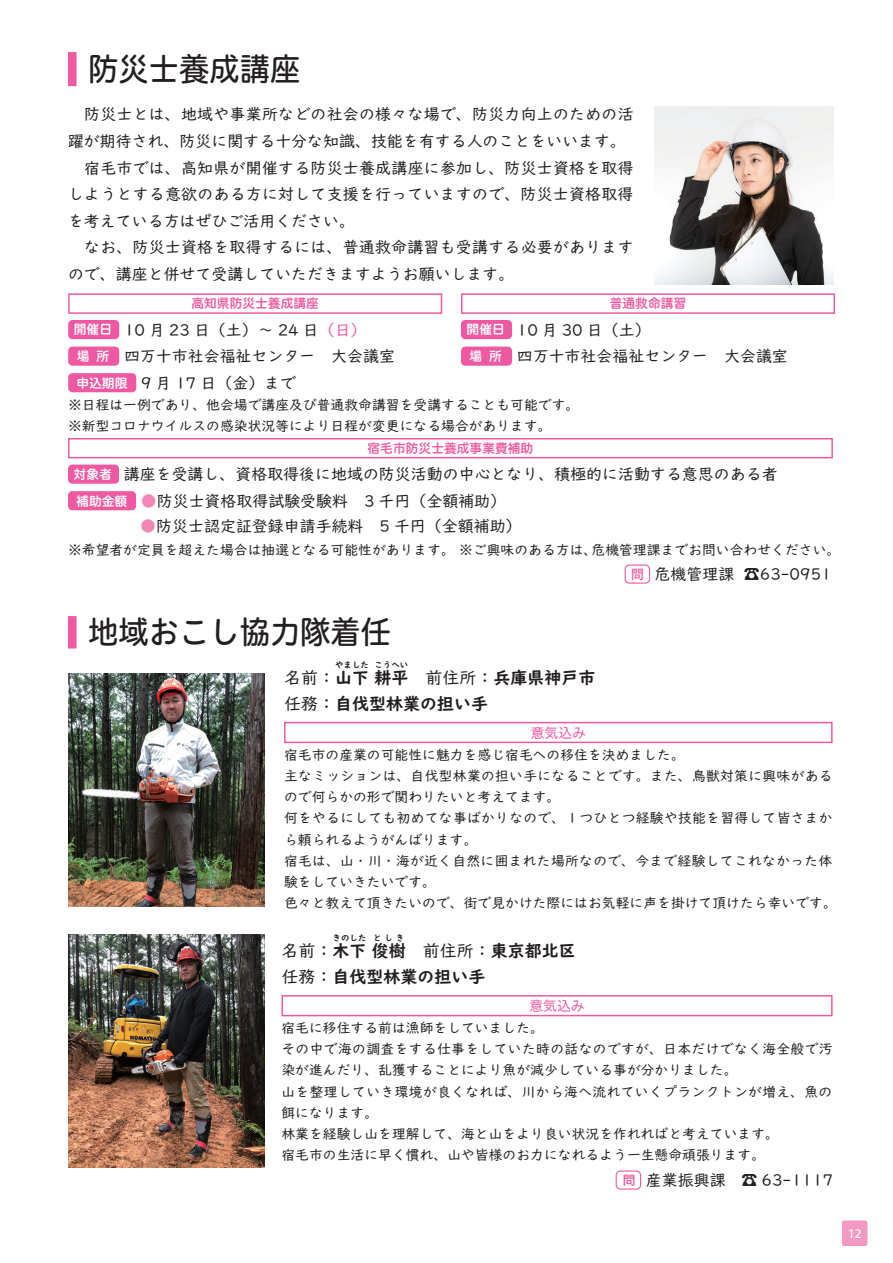
<style>
.page{position:relative;width:893px;height:1263px;background:#fff}
.page>*{position:absolute;margin:0;border:0;box-sizing:border-box;transform-origin:0 0}
.t1{font:31.95px "Hiragino UD Sans R Std N W5";color:#231f20;scale:.95 1}
.本文{font:700 16.95px "UD Digi Kyokasho Std";color:#231f20}
.本文-2{font:15.9px/26.5px "UD Digi Kyokasho Std";color:#231f20}
.キャプション1{font:15.9px "UD Digi Kyokasho Std";color:#231f20}
.本文-3{font:13.8px "UD Digi Kyokasho Std";color:#231f20}
.本文-4{font:13.8px/21.3px "UD Digi Kyokasho Std";letter-spacing:.02em;color:#231f20}
.本文-5{font:13.8px/21.3px "UD Digi Kyokasho Std";letter-spacing:.025em;color:#231f20}
.本文-6{font:13.8px "Hiragino UD Sans R Std N W4";color:#ef59a1}
.本文-7{font:12.75px "Hiragino UD Sans R Std N W6";color:#ef59a1}
.情報コーナー1{font:12.75px "Hiragino UD Sans R Std N W6";color:#fff}
.情報コーナー1-2{font:500 12.75px "Koz Go Pro";color:#ef59a1}
.情報コーナー1-3{font:12.75px "Hiragino UD Sans R Std N W6";color:#ef59a1}
.t2{font:500 11.7px "Koz Go Pr 6 N";color:#fff}
.本文-8{font:700 8.55px "UD Digi Kyokasho Std";color:#231f20}
.s1{color:#ef59a1}
.s2{color:#f287b6}
.s3{font-weight:400}
</style>
<div class="page">
<div style="left:842px;top:1220px;width:25px;height:26px;background:#f499c2;border-radius:2px"></div>
<div style="left:68px;top:293px;width:374px;height:21px;border:1px solid #ef59a1"></div>
<div style="left:68px;top:320px;width:51px;height:19px;background:#ef59a1;border-radius:4px"></div>
<div style="left:68px;top:347px;width:51px;height:19px;background:#ef59a1;border-radius:4px"></div>
<div style="left:68px;top:373px;width:68px;height:19px;background:#ef59a1;border-radius:4px"></div>
<div style="left:461px;top:293px;width:374px;height:21px;border:1px solid #ef59a1"></div>
<div style="left:461px;top:320px;width:51px;height:19px;background:#ef59a1;border-radius:4px"></div>
<div style="left:461px;top:347px;width:51px;height:19px;background:#ef59a1;border-radius:4px"></div>
<div style="left:68px;top:52px;width:9px;height:34px;background:#ef59a1"></div>
<div style="left:625px;top:564px;width:25px;height:20px;border:1px solid #ef59a1;border-radius:4px"></div>
<div style="left:68px;top:438px;width:765px;height:20px;border:1px solid #ef59a1"></div>
<div style="left:68px;top:465px;width:51px;height:19px;background:#ef59a1;border-radius:4px"></div>
<div style="left:68px;top:491px;width:68px;height:19px;background:#ef59a1;border-radius:4px"></div>
<img style="left:655px;top:106px;width:178px;height:179px">
<div style="left:68px;top:616px;width:9px;height:32px;background:#ef59a1"></div>
<div style="left:284px;top:722px;width:549px;height:21px;border:1px solid #ef59a1"></div>
<div style="left:281px;top:995px;width:552px;height:21px;border:1px solid #ef59a1"></div>
<img style="left:69px;top:673px;width:195px;height:233px">
<img style="left:69px;top:934px;width:195px;height:233px">
<div style="left:616px;top:1170px;width:25px;height:19px;border:1px solid #ef59a1;border-radius:4px"></div>
<p class="t1" style="left:88px;top:44px;width:225px">防災士養成講座</p>
<p class="本文-2" style="left:68px;top:101px;width:567px">　防災士とは、地域や事業所などの社会の様々な場で、防災力向上のための活躍が期待され、防災に関する十分な知識、技能を有する人のことをいいます。</p>
<p class="本文-2" style="left:68px;top:154px;width:567px;text-align:justify">　宿毛市では、高知県が開催する防災士養成講座に参加し、防災士資格を取得しようとする意欲のある方に対して支援を行っていますので、防災士資格取得を考えている方はぜひご活用ください。</p>
<p class="本文-2" style="left:68px;top:234px;width:567px">　なお、防災士資格を取得するには、普通救命講習も受講する必要がありますので、講座と併せて受講していただきますようお願いします。</p>
<p class="情報コーナー1" style="left:74px;top:320px;width:40px">開催日</p>
<p class="本文-7" style="left:191px;top:294px;width:129px">高知県防災士養成講座</p>
<p class="本文-2" style="left:124px;top:316px;width:244px">10 月 23 日（土）～ 24 日<span class="s1">（日(</span></p>
<p class="情報コーナー1" style="left:467px;top:320px;width:40px">開催日</p>
<p class="本文-7" style="left:610px;top:294px;width:78px">普通救命講習</p>
<p class="本文-2" style="left:517px;top:316px;width:135px">10 月 30 日（土(</p>
<p class="情報コーナー1" style="left:96px;top:346px;width:14px">所</p>
<p class="情報コーナー1" style="left:77px;top:346px;width:14px">場</p>
<p class="本文-2" style="left:124px;top:343px;width:273px">四万十市社会福祉センター　大会議室</p>
<p class="情報コーナー1" style="left:489px;top:346px;width:14px">所</p>
<p class="情報コーナー1" style="left:470px;top:346px;width:14px">場</p>
<p class="本文-2" style="left:517px;top:343px;width:273px">四万十市社会福祉センター　大会議室</p>
<p class="情報コーナー1" style="left:76px;top:373px;width:53px">申込期限</p>
<p class="本文-2" style="left:141px;top:369px;width:157px">9 月 17 日（金）まで</p>
<p class="本文-3" style="left:68px;top:394px;width:513px">※日程は一例であり、他会場で講座及び普通救命講習を受講することも可能です。</p>
<p class="本文-3" style="left:68px;top:415px;width:485px">※新型コロナウイルスの感染状況等により日程が変更になる場合があります。</p>
<p class="本文-7" style="left:368px;top:438px;width:167px">宿毛市防災士養成事業費補助</p>
<p class="本文-2" style="left:124px;top:461px;width:655px">講座を受講し、資格取得後に地域の防災活動の中心となり、積極的に活動する意思のある者</p>
<p class="情報コーナー1" style="left:74px;top:464px;width:40px">対象者</p>
<p class="情報コーナー1" style="left:76px;top:491px;width:53px">補助金額</p>
<p class="本文-2" style="left:141px;top:487px;width:367px"><span class="s2">●</span>防災士資格取得試験受験料　3 千円（全額補助(</p>
<p class="本文-2" style="left:140px;top:512px;width:383px"><span class="s2">●</span>防災士認定証登録申請手続料　5 千円（全額補助(</p>
<p class="本文-3" style="left:592px;top:540px;width:250px">危機管理課までお問い合わせください。</p>
<p class="本文-3" style="left:68px;top:540px;width:531px">※希望者が定員を超えた場合は抽選となる可能性があります。 ※ご興味のある方は、</p>
<p class="情報コーナー1-2" style="left:631px;top:566px;width:14px">問</p>
<p class="キャプション1" style="left:655px;top:562px;width:81px">危機管理課</p>
<p class="キャプション1" style="left:744px;top:562px;width:89px">☎63-0951</p>
<p class="t1" style="left:88px;top:607px;width:320px">地域おこし協力隊着任</p>
<p class="本文" style="left:284px;top:664px;width:126px"><span class="s3">名前：</span>山下耕平</p>
<p class="本文-8" style="left:335px;top:658px;width:36px">やました</p>
<p class="本文-8" style="left:374px;top:658px;width:36px">こうへい</p>
<p class="本文" style="left:425px;top:664px;width:172px"><span class="s3">前住所：</span>兵庫県神戸市</p>
<p class="本文" style="left:284px;top:691px;width:206px"><span class="s3">任務：</span>自伐型林業の担い手</p>
<p class="本文-6" style="left:531px;top:722px;width:57px">意気込み</p>
<p class="本文-3" style="left:284px;top:744px;width:402px">宿毛市の産業の可能性に魅力を感じ宿毛への移住を決めました。</p>
<p class="本文-4" style="left:284px;top:765px;width:550px">主なミッションは、自伐型林業の担い手になることです。また、鳥獣対策に興味があるので何らかの形で関わりたいと考えてます。</p>
<p class="本文-4" style="left:284px;top:807px;width:550px">何をやるにしても初めてな事ばかりなので、１つひとつ経験や技能を習得して皆さまから頼られるようがんばります。</p>
<p class="本文-4" style="left:284px;top:850px;width:550px">宿毛は、山・川・海が近く自然に囲まれた場所なので、今まで経験してこれなかった体験をしていきたいです。</p>
<p class="本文-3" style="left:284px;top:892px;width:554px">色々と教えて頂きたいので、街で見かけた際にはお気軽に声を掛けて頂けたら幸いです。</p>
<p class="本文" style="left:281px;top:937px;width:126px"><span class="s3">名前：</span>木下俊樹</p>
<p class="本文-8" style="left:333px;top:931px;width:36px">きのした</p>
<p class="本文-8" style="left:373px;top:931px;width:33px">としき</p>
<p class="本文" style="left:423px;top:937px;width:155px"><span class="s3">前住所：</span>東京都北区</p>
<p class="本文" style="left:281px;top:964px;width:206px"><span class="s3">任務：</span>自伐型林業の担い手</p>
<p class="本文-6" style="left:529px;top:995px;width:57px">意気込み</p>
<p class="本文-3" style="left:281px;top:1017px;width:264px">宿毛に移住する前は漁師をしていました。</p>
<p class="本文-5" style="left:281px;top:1038px;width:553px">その中で海の調査をする仕事をしていた時の話なのですが、日本だけでなく海全般で汚染が進んだり、乱獲することにより魚が減少している事が分かりました。</p>
<p class="本文-5" style="left:281px;top:1080px;width:552px">山を整理していき環境が良くなれば、川から海へ流れていくプランクトンが増え、魚の餌になります。</p>
<p class="本文-3" style="left:281px;top:1123px;width:499px">林業を経験し山を理解して、海と山をより良い状況を作れればと考えています。</p>
<p class="本文-3" style="left:281px;top:1144px;width:485px">宿毛市の生活に早く慣れ、山や皆様のお力になれるよう一生懸命頑張ります。</p>
<p class="本文-2" style="left:742px;top:1167px;width:93px">☎63-1117</p>
<p class="本文-2" style="left:646px;top:1167px;width:81px">産業振興課</p>
<p class="情報コーナー1-3" style="left:623px;top:1170px;width:14px">問</p>
<p class="t2" style="left:848px;top:1227px;width:15px">12</p>
</div>
